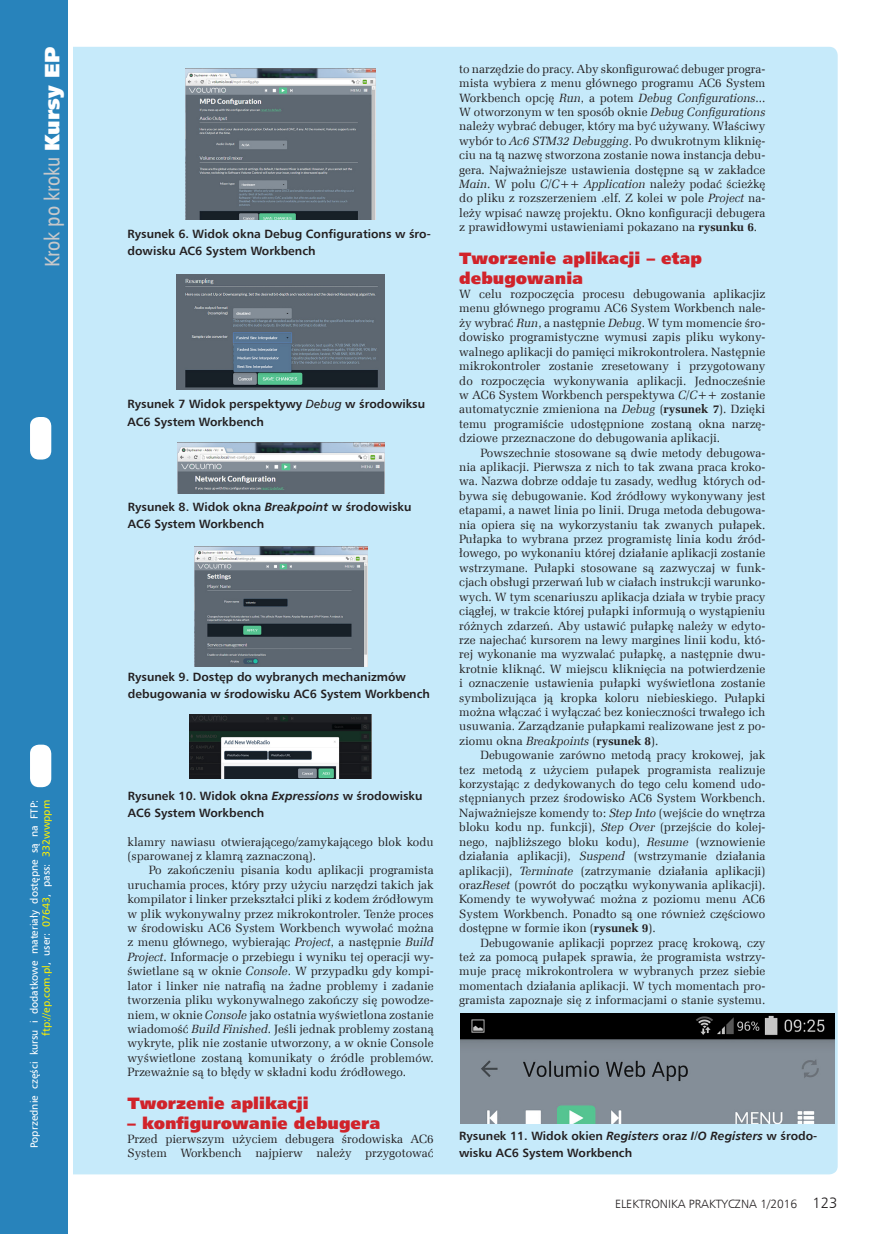
<style>
.page{position:relative;width:893px;height:1234px;background:#fff}
.page>*{position:absolute;margin:0;border:0;box-sizing:border-box;transform-origin:0 0}
.t1{font:21px "Humnst 777 Cn EU";color:#c7c8ca}
._3_Srodtytul_kurs{font:16.5px/19.8px "Humnst 777 X Blk EU";color:#d1232a}
._1_Body{font:12px/14.4px "Zapf Ellipt EU";color:#231f20;text-align:justify}
._4_Podpis{font:700 12px/17px "Humnst 777 EU";color:#231f20}
.t2{font:12px "Humnst 777 Lt EU";color:#231f20}
.t3{font:10.5px/12px "Humnst 777 EU";letter-spacing:.005em;color:#fff;text-align:right}
.s1{font-family:"Humnst 777 X Blk EU";color:#fff}
.s2{color:#fff101}
.s3{font-weight:400;font-style:italic}
.s4{font-style:italic}
.s5{font-weight:700}
.s6{font-size:15px}
</style>
<div class="page">
<div style="left:60px;top:47px;width:778px;height:1127px;background:#c6eafa;border-radius:9px"></div>
<div style="left:0;top:0;width:68px;height:1233px;background:#2883bb"></div>
<div style="left:30px;top:417px;width:21px;height:42px;background:#fff;border-radius:9px"></div>
<div style="left:30px;top:744px;width:21px;height:43px;background:#fff;border-radius:9px"></div>
<hr style="left:68px;top:0;width:4px;height:1233px;background:#fff">
<img style="left:185px;top:68px;width:191px;height:151px">
<img style="left:177px;top:274px;width:208px;height:115px">
<img style="left:178px;top:442px;width:206px;height:51px">
<img style="left:195px;top:547px;width:172px;height:119px">
<img style="left:190px;top:714px;width:182px;height:64px">
<img style="left:461px;top:1013px;width:374px;height:110px">
<h1 class="t1" style="left:39px;top:267px;width:222px;rotate:-90deg">Krok po kroku <span class="s1">Kursy EP</span></h1>
<p class="t3" style="left:28px;top:1147px;width:350px;rotate:-90deg">Poprzednie części kursu i dodatkowe materiały dostępne są na FTP: <span class="s2">ftp://ep.com.pl</span>, user: <span class="s2">07643</span>, pass: <span class="s2">332wwppm</span></p>
<p class="_4_Podpis" style="left:128px;top:225px;width:305px">Rysunek 6. Widok okna Debug Configurations w śro&shy;dowisku AC6 System Workbench</p>
<p class="_4_Podpis" style="left:128px;top:395px;width:299px">Rysunek 7 Widok perspektywy <span class="s3">Debug</span> w środowiksu<br>AC6 System Workbench</p>
<p class="_4_Podpis" style="left:128px;top:497px;width:285px">Rysunek 8. Widok okna <span class="s4">Breakpoint</span> w środowisku<br>AC6 System Workbench</p>
<p class="_4_Podpis" style="left:128px;top:668px;width:304px">Rysunek 9. Dostęp do wybranych mechanizmów debugowania w środowisku AC6 System Workbench</p>
<p class="_4_Podpis" style="left:128px;top:787px;width:296px">Rysunek 10. Widok okna <span class="s4">Expressions</span> w środowisku<br>AC6 System Workbench</p>
<p class="_1_Body" style="left:128px;top:834px;width:308px">klamry nawiasu otwierającego/zamykającego blok kodu (sparowanej z klamrą zaznaczoną).</p>
<p class="_1_Body" style="left:128px;top:863px;width:308px;text-indent:21px">Po zakończeniu pisania kodu aplikacji programista uruchamia proces, który przy użyciu narzędzi takich jak kompilator i linker przekształci pliki z kodem źródłowym w plik wykonywalny przez mikrokontroler. Tenże proces w środowisku AC6 System Workbench wywołać można z menu głównego, wybierając <span class="s4">Project</span>, a następnie <span class="s4">Build Project</span>. Informacje o przebiegu i wyniku tej operacji wy&shy;świetlane są w oknie <span class="s4">Console</span>. W przypadku gdy kompi&shy;lator i linker nie natrafią na żadne problemy i zadanie tworzenia pliku wykonywalnego zakończy się powodze&shy;niem, w oknie <span class="s4">Console</span> jako ostatnia wyświetlona zostanie wiadomość <span class="s4">Build Finished</span>. Jeśli jednak problemy zostaną wykryte, plik nie zostanie utworzony, a w oknie Console wyświetlone zostaną komunikaty o źródle problemów.<br>Przeważnie są to błędy w składni kodu źródłowego.</p>
<p class="_3_Srodtytul_kurs" style="left:128px;top:1093px;width:183px">Tworzenie aplikacji</p>
<p class="_3_Srodtytul_kurs" style="left:128px;top:1113px;width:254px">– konfigurowanie debugera</p>
<p class="_1_Body" style="left:128px;top:1131px;width:308px">Przed pierwszym użyciem debugera środowiska AC6<br>System Workbench najpierw należy przygotować</p>
<p class="_1_Body" style="left:459px;top:62px;width:308px">to narzędzie do pracy. Aby skonfigurować debuger progra&shy;mista wybiera z menu głównego programu AC6 System Workbench opcję <span class="s4">Run</span>, a potem <span class="s4">Debug Configurations</span>...<br>W otworzonym w ten sposób oknie <span class="s4">Debug Configurations </span>należy wybrać debuger, który ma być używany. Właściwy wybór to <span class="s4">Ac6 STM32 Debugging</span>. Po dwukrotnym kliknię&shy;ciu na tą nazwę stworzona zostanie nowa instancja debu&shy;gera. Najważniejsze ustawienia dostępne są w zakładce <span class="s4">Main</span>. W polu <span class="s4">C/C++ Application</span> należy podać ścieżkę do pliku z rozszerzeniem .elf. Z kolei w pole <span class="s4">Project</span> na&shy;leży wpisać nawzę projektu. Okno konfiguracji debugera z prawidłowymi ustawieniami pokazano na <span class="s5">rysunku 6</span>.</p>
<p class="_3_Srodtytul_kurs" style="left:459px;top:248px;width:244px">Tworzenie aplikacji – etap debugowania</p>
<p class="_1_Body" style="left:459px;top:287px;width:308px">W celu rozpoczęcia procesu debugowania aplikacjiz menu głównego programu AC6 System Workbench nale&shy;ży wybrać <span class="s4">Run</span>, a następnie <span class="s4">Debug</span>. W tym momencie śro&shy;dowisko programistyczne wymusi zapis pliku wykony&shy;walnego aplikacji do pamięci mikrokontrolera. Następnie mikrokontroler zostanie zresetowany i przygotowany do rozpoczęcia wykonywania aplikacji. Jednocześnie w AC6 System Workbench perspektywa <span class="s4">C/C++</span> zostanie automatycznie zmieniona na <span class="s4">Debug</span> (<span class="s5">rysunek 7</span>). Dzięki temu programiście udostępnione zostaną okna narzę&shy;dziowe przeznaczone do debugowania aplikacji.</p>
<p class="_1_Body" style="left:459px;top:445px;width:308px;text-indent:21px">Powszechnie stosowane są dwie metody debugowa&shy;nia aplikacji. Pierwsza z nich to tak zwana praca kroko&shy;wa. Nazwa dobrze oddaje tu zasady, według których od&shy;bywa się debugowanie. Kod źródłowy wykonywany jest etapami, a nawet linia po linii. Druga metoda debugowa&shy;nia opiera się na wykorzystaniu tak zwanych pułapek.<br>Pułapka to wybrana przez programistę linia kodu źród&shy;łowego, po wykonaniu której działanie aplikacji zostanie wstrzymane. Pułapki stosowane są zazwyczaj w funk&shy;cjach obsługi przerwań lub w ciałach instrukcji warunko&shy;wych. W tym scenariuszu aplikacja działa w trybie pracy ciągłej, w trakcie której pułapki informują o wystąpieniu różnych zdarzeń. Aby ustawić pułapkę należy w edyto&shy;rze najechać kursorem na lewy margines linii kodu, któ&shy;rej wykonanie ma wyzwalać pułapkę, a następnie dwu&shy;krotnie kliknąć. W miejscu kliknięcia na potwierdzenie i oznaczenie ustawienia pułapki wyświetlona zostanie symbolizująca ją kropka koloru niebieskiego. Pułapki można włączać i wyłączać bez konieczności trwałego ich usuwania. Zarządzanie pułapkami realizowane jest z po&shy;ziomu okna <span class="s4">Breakpoints</span> (<span class="s5">rysunek 8</span>).</p>
<p class="_1_Body" style="left:459px;top:748px;width:308px;text-indent:21px">Debugowanie zarówno metodą pracy krokowej, jak tez metodą z użyciem pułapek programista realizuje korzystając z dedykowanych do tego celu komend udo&shy;stępnianych przez środowisko AC6 System Workbench.<br>Najważniejsze komendy to: <span class="s4">Step Into</span> (wejście do wnętrza bloku kodu np. funkcji), <span class="s4">Step Over</span> (przejście do kolej&shy;nego, najbliższego bloku kodu), <span class="s4">Resume</span> (wznowienie działania aplikacji), <span class="s4">Suspend</span> (wstrzymanie działania aplikacji), <span class="s4">Terminate</span> (zatrzymanie działania aplikacji) oraz<span class="s4">Reset</span> (powrót do początku wykonywania aplikacji).<br>Komendy te wywoływać można z poziomu menu AC6<br>System Workbench. Ponadto są one również częściowo dostępne w formie ikon (<span class="s5">rysunek 9</span>).</p>
<p class="_1_Body" style="left:459px;top:935px;width:308px;text-indent:21px">Debugowanie aplikacji poprzez pracę krokową, czy też za pomocą pułapek sprawia, że programista wstrzy&shy;muje pracę mikrokontrolera w wybranych przez siebie momentach działania aplikacji. W tych momentach pro&shy;gramista zapoznaje się z informacjami o stanie systemu.</p>
<p class="_4_Podpis" style="left:459px;top:1127px;width:360px">Rysunek 11. Widok okien <span class="s4">Registers</span> oraz <span class="s4">I/O Registers</span> w środo&shy;wisku AC6 System Workbench</p>
<p class="t2" style="left:615px;top:1196px;width:224px">ELEKTRONIKA PRAKTYCZNA 1/2016 <span class="s6">123</span></p>
</div>
